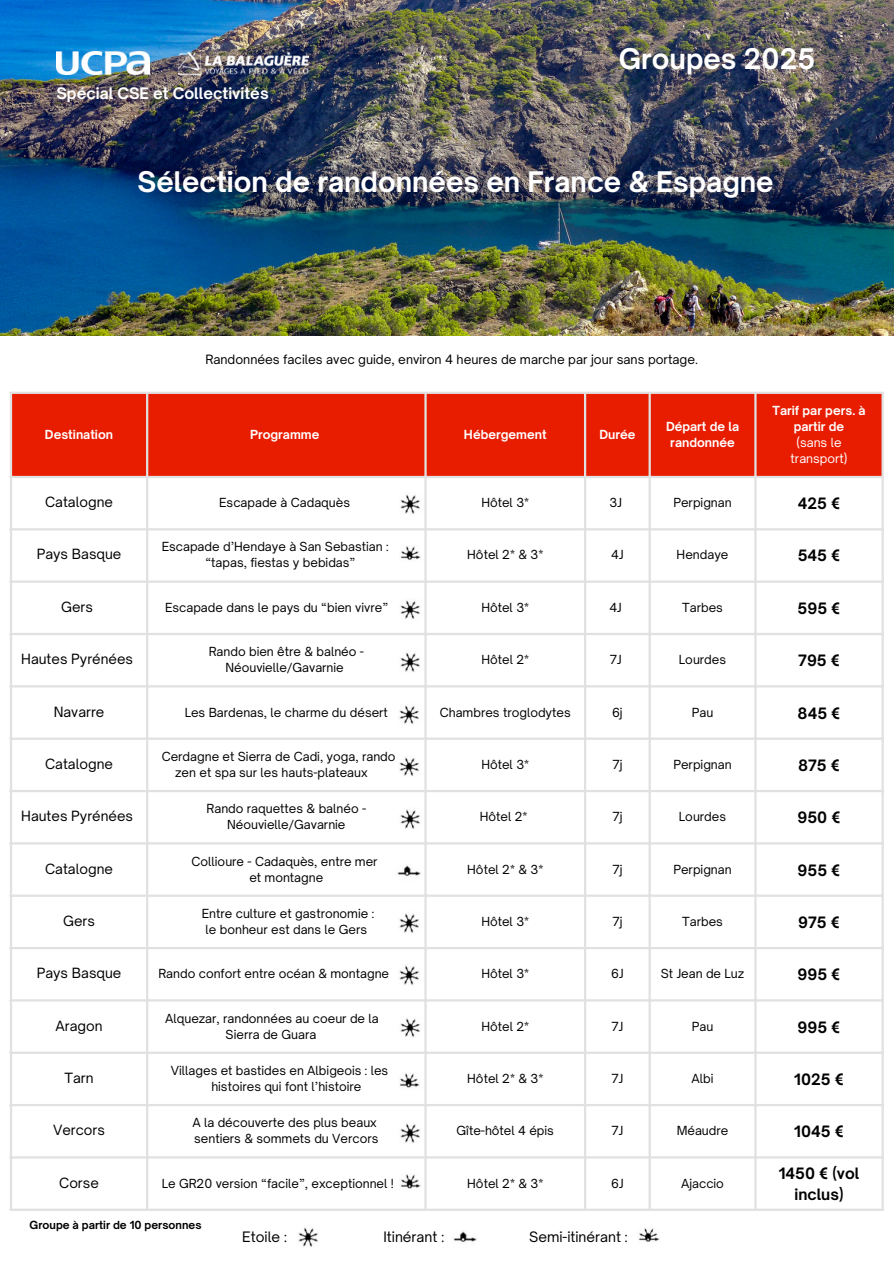
<style>
.page{position:relative;width:894px;height:1264px;background:#fff}
.page>*{position:absolute;margin:0;border:0;box-sizing:border-box;transform-origin:0 0}
.t1{font:700 27.15px "Open Sauce One";color:#fff}
.t2{font:700 15.15px "Open Sauce One";color:#fff}
.t3{font:700 15px/21px "Open Sauce One";color:#000;text-align:center}
.t4{font:13.8px "Open Sauce One";color:#000}
.t5{font:13.5px "Open Sauce One";color:#000}
.t6{font:12.3px "Open Sauce One";color:#000}
.t7{font:12px/16px "Open Sauce One";color:#000;text-align:center}
.t8{font:700 12px "Open Sauce One";color:#fff}
.t9{font:12px "Open Sauce One";color:#fff}
.t10{font:700 10.65px "Open Sauce One";color:#000}
</style>
<div class="page">
<img style="left:0;top:0;width:893px;height:335px">
<img style="left:178px;top:52px;width:131px;height:23px">
<img style="left:56px;top:52px;width:94px;height:22px">
<div style="left:12px;top:394px;width:869px;height:82px;background:#e81d00"></div>
<hr style="left:10px;top:394px;width:2px;height:814px;background:#e1e1e1">
<hr style="left:146px;top:394px;width:2px;height:814px;background:#e1e1e1">
<hr style="left:424px;top:394px;width:2px;height:814px;background:#e1e1e1">
<hr style="left:583px;top:394px;width:3px;height:814px;background:#e1e1e1">
<hr style="left:648px;top:394px;width:2px;height:814px;background:#e1e1e1">
<hr style="left:754px;top:394px;width:2px;height:814px;background:#e1e1e1">
<hr style="left:881px;top:394px;width:2px;height:814px;background:#e1e1e1">
<hr style="left:10px;top:391px;width:873px;height:3px;background:#e1e1e1">
<hr style="left:10px;top:476px;width:873px;height:2px;background:#e1e1e1">
<hr style="left:10px;top:528px;width:873px;height:2px;background:#e1e1e1">
<hr style="left:10px;top:580px;width:873px;height:3px;background:#e1e1e1">
<hr style="left:10px;top:633px;width:873px;height:2px;background:#e1e1e1">
<hr style="left:10px;top:685px;width:873px;height:2px;background:#e1e1e1">
<hr style="left:10px;top:737px;width:873px;height:2px;background:#e1e1e1">
<hr style="left:10px;top:790px;width:873px;height:2px;background:#e1e1e1">
<hr style="left:10px;top:842px;width:873px;height:2px;background:#e1e1e1">
<hr style="left:10px;top:894px;width:873px;height:2px;background:#e1e1e1">
<hr style="left:10px;top:946px;width:873px;height:3px;background:#e1e1e1">
<hr style="left:10px;top:999px;width:873px;height:2px;background:#e1e1e1">
<hr style="left:10px;top:1051px;width:873px;height:2px;background:#e1e1e1">
<hr style="left:10px;top:1103px;width:873px;height:3px;background:#e1e1e1">
<hr style="left:10px;top:1156px;width:873px;height:2px;background:#e1e1e1">
<hr style="left:10px;top:1208px;width:873px;height:2px;background:#e1e1e1">
<img style="left:298px;top:1227px;width:20px;height:20px">
<img style="left:453px;top:1231px;width:24px;height:11px">
<img style="left:639px;top:1228px;width:21px;height:14px">
<img style="left:400px;top:494px;width:20px;height:20px">
<img style="left:400px;top:600px;width:20px;height:19px">
<img style="left:400px;top:652px;width:20px;height:20px">
<img style="left:399px;top:705px;width:20px;height:19px">
<img style="left:399px;top:757px;width:20px;height:19px">
<img style="left:400px;top:809px;width:20px;height:20px">
<img style="left:399px;top:913px;width:20px;height:20px">
<img style="left:399px;top:965px;width:20px;height:20px">
<img style="left:400px;top:1018px;width:20px;height:19px">
<img style="left:400px;top:1123px;width:20px;height:20px">
<img style="left:400px;top:546px;width:21px;height:14px">
<img style="left:399px;top:1073px;width:21px;height:15px">
<img style="left:400px;top:1174px;width:21px;height:15px">
<img style="left:397px;top:865px;width:24px;height:11px">
<h3 class="t2" style="left:56px;top:83px;width:214px">Spécial CSE et Collectivités</h3>
<p class="t1" style="left:618px;top:42px;width:198px">Groupes 2025</p>
<p class="t1" style="left:137px;top:165px;width:637px">Sélection de randonnées en France &amp; Espagne</p>
<p class="t6" style="left:205px;top:351px;width:494px">Randonnées faciles avec guide, environ 4 heures de marche par jour sans portage.</p>
<h2 class="t8" style="left:45px;top:427px;width:70px">Destination</h2>
<h1 class="t8" style="left:250px;top:427px;width:71px">Programme</h1>
<h1 class="t8" style="left:464px;top:427px;width:84px">Hébergement</h1>
<h4 class="t8" style="left:599px;top:427px;width:38px">Durée</h4>
<p class="t8" style="left:665px;top:419px;width:75px">Départ de la</p>
<p class="t8" style="left:670px;top:435px;width:66px">randonnée</p>
<p class="t8" style="left:772px;top:403px;width:95px">Tarif par pers. à</p>
<p class="t8" style="left:793px;top:419px;width:52px">partir de</p>
<p class="t9" style="left:796px;top:435px;width:46px">(sans le</p>
<p class="t9" style="left:790px;top:451px;width:58px">transport)</p>
<p class="t5" style="left:45px;top:493px;width:69px">Catalogne</p>
<p class="t7" style="left:219px;top:494px;width:132px">Escapade à Cadaquès</p>
<p class="t7" style="left:481px;top:494px;width:49px">Hôtel 3*</p>
<p class="t7" style="left:609px;top:494px;width:14px">3J</p>
<p class="t7" style="left:673px;top:494px;width:60px">Perpignan</p>
<p class="t3" style="left:797px;top:493px;width:44px">425 €</p>
<p class="t5" style="left:37px;top:546px;width:86px">Pays Basque</p>
<p class="t7" style="left:162px;top:539px;width:228px">Escapade d’Hendaye à San Sebastian :</p>
<p class="t7" style="left:205px;top:555px;width:151px">“tapas, fiestas y bebidas”</p>
<p class="t7" style="left:467px;top:547px;width:77px">Hôtel 2* &amp; 3*</p>
<p class="t7" style="left:611px;top:547px;width:14px">4J</p>
<p class="t7" style="left:676px;top:547px;width:53px">Hendaye</p>
<p class="t3" style="left:797px;top:545px;width:44px">545 €</p>
<p class="t5" style="left:61px;top:598px;width:33px">Gers</p>
<p class="t7" style="left:165px;top:599px;width:224px">Escapade dans le pays du “bien vivre”</p>
<p class="t7" style="left:481px;top:599px;width:49px">Hôtel 3*</p>
<p class="t7" style="left:609px;top:599px;width:14px">4J</p>
<p class="t7" style="left:682px;top:599px;width:42px">Tarbes</p>
<p class="t3" style="left:797px;top:597px;width:44px">595 €</p>
<p class="t5" style="left:21px;top:650px;width:113px">Hautes Pyrénées</p>
<p class="t7" style="left:208px;top:643px;width:157px">Rando bien être &amp; balnéo -<br>Néouvielle/Gavarnie</p>
<p class="t7" style="left:481px;top:651px;width:49px">Hôtel 2*</p>
<p class="t7" style="left:609px;top:651px;width:13px">7J</p>
<p class="t7" style="left:678px;top:651px;width:49px">Lourdes</p>
<p class="t3" style="left:797px;top:650px;width:43px">795 €</p>
<p class="t5" style="left:54px;top:703px;width:52px">Navarre</p>
<p class="t7" style="left:185px;top:704px;width:205px">Les Bardenas, le charme du désert</p>
<p class="t7" style="left:439px;top:704px;width:132px">Chambres troglodytes</p>
<p class="t7" style="left:612px;top:704px;width:12px">6j</p>
<p class="t7" style="left:691px;top:704px;width:23px">Pau</p>
<p class="t3" style="left:797px;top:702px;width:44px">845 €</p>
<p class="t5" style="left:45px;top:755px;width:69px">Catalogne</p>
<p class="t7" style="left:162px;top:748px;width:235px">Cerdagne et Sierra de Cadi, yoga, rando</p>
<p class="t7" style="left:175px;top:764px;width:194px">zen et spa sur les hauts-plateaux</p>
<p class="t7" style="left:481px;top:756px;width:49px">Hôtel 3*</p>
<p class="t7" style="left:612px;top:756px;width:12px">7j</p>
<p class="t7" style="left:673px;top:756px;width:60px">Perpignan</p>
<p class="t3" style="left:797px;top:754px;width:43px">875 €</p>
<p class="t5" style="left:21px;top:807px;width:113px">Hautes Pyrénées</p>
<p class="t7" style="left:206px;top:800px;width:161px">Rando raquettes &amp; balnéo -<br>Néouvielle/Gavarnie</p>
<p class="t7" style="left:479px;top:808px;width:49px">Hôtel 2*</p>
<p class="t7" style="left:612px;top:808px;width:12px">7j</p>
<p class="t7" style="left:678px;top:808px;width:49px">Lourdes</p>
<p class="t3" style="left:797px;top:807px;width:45px">950 €</p>
<p class="t5" style="left:45px;top:860px;width:69px">Catalogne</p>
<p class="t7" style="left:191px;top:852px;width:187px">Collioure - Cadaquès, entre mer</p>
<p class="t7" style="left:249px;top:868px;width:75px">et montagne</p>
<p class="t7" style="left:467px;top:860px;width:77px">Hôtel 2* &amp; 3*</p>
<p class="t7" style="left:612px;top:860px;width:12px">7j</p>
<p class="t7" style="left:673px;top:860px;width:60px">Perpignan</p>
<p class="t3" style="left:797px;top:859px;width:44px">955 €</p>
<p class="t5" style="left:63px;top:912px;width:33px">Gers</p>
<p class="t7" style="left:202px;top:905px;width:174px">Entre culture et gastronomie :</p>
<p class="t7" style="left:205px;top:921px;width:163px">le bonheur est dans le Gers</p>
<p class="t7" style="left:481px;top:913px;width:49px">Hôtel 3*</p>
<p class="t7" style="left:612px;top:913px;width:12px">7j</p>
<p class="t7" style="left:682px;top:913px;width:42px">Tarbes</p>
<p class="t3" style="left:797px;top:911px;width:43px">975 €</p>
<p class="t5" style="left:37px;top:964px;width:86px">Pays Basque</p>
<p class="t7" style="left:158px;top:965px;width:232px">Rando confort entre océan &amp; montagne</p>
<p class="t7" style="left:481px;top:965px;width:49px">Hôtel 3*</p>
<p class="t7" style="left:611px;top:965px;width:14px">6J</p>
<p class="t7" style="left:660px;top:965px;width:85px">St Jean de Luz</p>
<p class="t3" style="left:797px;top:964px;width:44px">995 €</p>
<p class="t5" style="left:55px;top:1017px;width:49px">Aragon</p>
<p class="t7" style="left:165px;top:1009px;width:215px">Alquezar, randonnées au coeur de la</p>
<p class="t7" style="left:225px;top:1025px;width:92px">Sierra de Guara</p>
<p class="t7" style="left:481px;top:1017px;width:49px">Hôtel 2*</p>
<p class="t7" style="left:611px;top:1017px;width:13px">7J</p>
<p class="t7" style="left:691px;top:1017px;width:23px">Pau</p>
<p class="t3" style="left:797px;top:1016px;width:44px">995 €</p>
<p class="t5" style="left:64px;top:1069px;width:31px">Tarn</p>
<p class="t5" style="left:53px;top:1121px;width:53px">Vercors</p>
<p class="t7" style="left:171px;top:1062px;width:219px">Villages et bastides en Albigeois : les</p>
<p class="t7" style="left:211px;top:1078px;width:151px">histoires qui font l’histoire</p>
<p class="t7" style="left:192px;top:1114px;width:186px">A la découverte des plus beaux</p>
<p class="t7" style="left:194px;top:1130px;width:186px">sentiers &amp; sommets du Vercors</p>
<p class="t7" style="left:467px;top:1070px;width:77px">Hôtel 2* &amp; 3*</p>
<p class="t7" style="left:611px;top:1070px;width:13px">7J</p>
<p class="t7" style="left:691px;top:1070px;width:23px">Albi</p>
<p class="t3" style="left:794px;top:1068px;width:51px">1025 €</p>
<p class="t7" style="left:456px;top:1122px;width:99px">Gîte-hôtel 4 épis</p>
<p class="t7" style="left:611px;top:1122px;width:13px">7J</p>
<p class="t7" style="left:676px;top:1122px;width:53px">Méaudre</p>
<p class="t3" style="left:794px;top:1120px;width:51px">1045 €</p>
<p class="t5" style="left:59px;top:1173px;width:41px">Corse</p>
<p class="t7" style="left:162px;top:1174px;width:233px">Le GR20 version “facile”, exceptionnel !</p>
<p class="t7" style="left:467px;top:1174px;width:77px">Hôtel 2* &amp; 3*</p>
<p class="t7" style="left:611px;top:1174px;width:14px">6J</p>
<p class="t7" style="left:681px;top:1174px;width:44px">Ajaccio</p>
<p class="t10" style="left:30px;top:1218px;width:173px">Groupe à partir de 10 personnes</p>
<p class="t4" style="left:242px;top:1228px;width:46px">Etoile :</p>
<p class="t4" style="left:383px;top:1228px;width:62px">Itinérant :</p>
<p class="t4" style="left:529px;top:1228px;width:100px">Semi-itinérant :</p>
<p class="t3" style="left:778px;top:1162px;width:82px">1450 € (vol inclus)</p>
</div>
